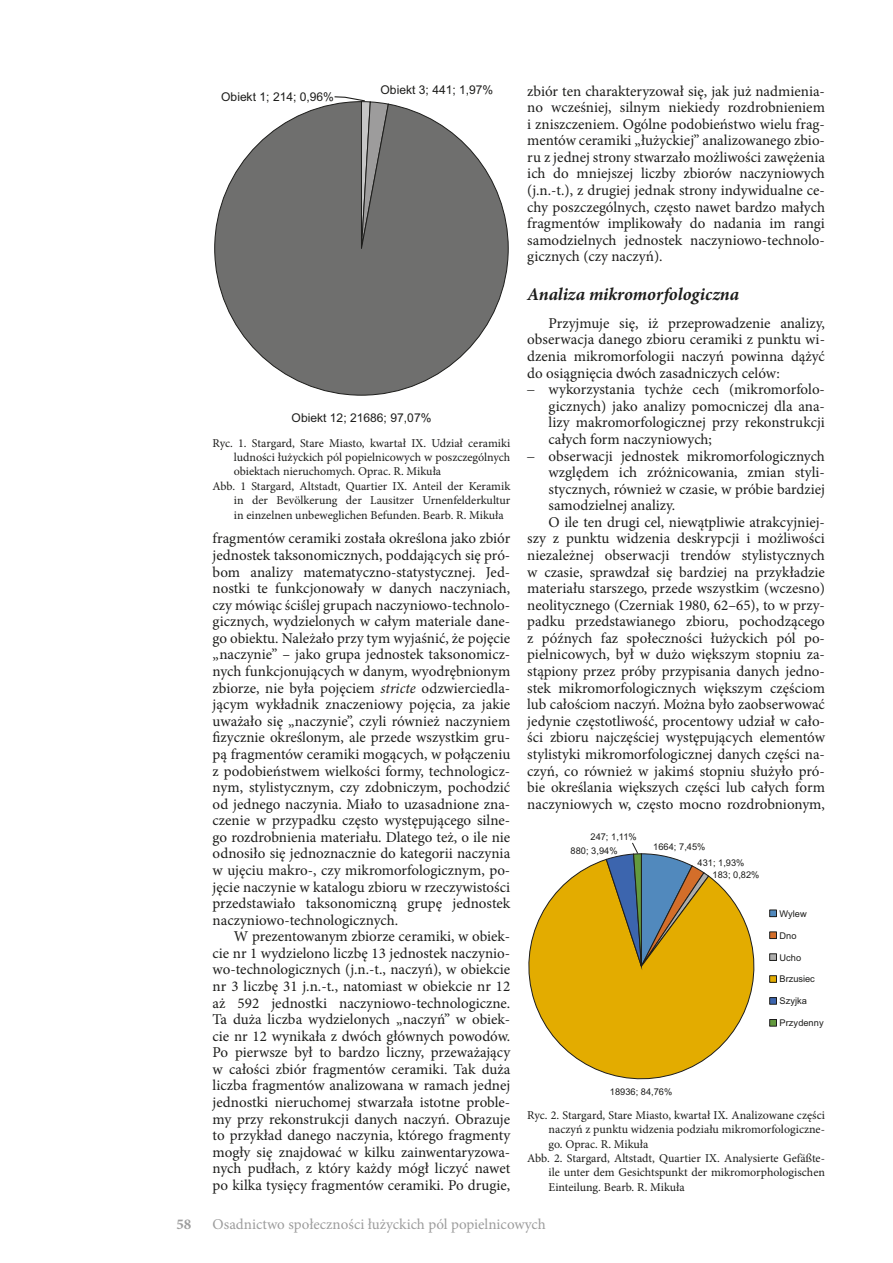
<style>
.page{position:relative;width:893px;height:1263px;background:#fff}
.page>*{position:absolute;margin:0;border:0;box-sizing:border-box;transform-origin:0 0}
.Podtytuł_2{font:italic 700 18px "Minion Pro";letter-spacing:-.005em;color:#1d1d1b}
.t1{font:15px/16.5px "Minion Pro";color:#1d1d1b;text-align:justify}
.t2{font:15px "Minion Pro";color:#9d9d9d}
.t3{font:700 15px "Minion Pro";color:#9d9d9d}
.t4{font:12.15px "Arial";color:#1d1d1b}
.Podpis_ryciny{font:12px/14.4px "Minion Pro";color:#1d1d1b;text-align:justify}
.t5{font:9.3px/15.9px "Arial";color:#1d1d1b}
.s1{font-style:italic}
.s2{font-family:"Iowan Old St EU"}
</style>
<div class="page">
<svg style="left:214px;top:103px;width:295px;height:293px;fill:#6f6f6e"></svg>
<svg style="left:333px;top:96px;width:56px;height:175px;background:#767675"></svg>
<svg style="left:528px;top:859px;width:227px;height:221px;fill:#e3ac00"></svg>
<svg style="left:606px;top:842px;width:103px;height:139px;background:#a89c5b"></svg>
<svg style="left:771px;top:912px;width:4px;height:3px"></svg>
<div style="left:769px;top:910px;width:8px;height:7px;border:1px solid #1d1d1b"></div>
<svg style="left:771px;top:933px;width:4px;height:4px"></svg>
<div style="left:769px;top:931px;width:8px;height:8px;border:1px solid #1d1d1b"></div>
<svg style="left:771px;top:955px;width:4px;height:4px"></svg>
<div style="left:769px;top:953px;width:8px;height:8px;border:1px solid #1d1d1b"></div>
<svg style="left:771px;top:977px;width:4px;height:3px"></svg>
<div style="left:769px;top:975px;width:8px;height:7px;border:1px solid #1d1d1b"></div>
<div style="left:770px;top:997px;width:6px;height:7px;background:#3c65ae"></div>
<div style="left:769px;top:997px;width:8px;height:7px;border:1px solid #1d1d1b"></div>
<div style="left:770px;top:1019px;width:6px;height:7px;background:#639a3e"></div>
<div style="left:769px;top:1019px;width:8px;height:7px;border:1px solid #1d1d1b"></div>
<p class="t4" style="left:221px;top:89px;width:114px">Obiekt 1; 214; 0,96%</p>
<p class="t4" style="left:381px;top:82px;width:114px">Obiekt 3; 441; 1,97%</p>
<p class="t4" style="left:292px;top:409px;width:141px">Obiekt 12; 21686; 97,07%</p>
<p class="Podpis_ryciny" style="left:234px;top:436px;width:278px;text-indent:-21px">Ryc. 1. Stargard, Stare Miasto, kwartał IX. Udział ceramiki ludności łużyckich pól popielnicowych w poszczególnych obiektach nieruchomych. Oprac. R. Mikuła</p>
<p class="Podpis_ryciny" style="left:234px;top:479px;width:278px;text-indent:-21px">Abb. 1 Stargard, Altstadt, Quartier IX. Anteil der Keramik in der Bevölkerung der Lausitzer Urnenfelderkultur in einzelnen unbeweglichen Befunden. Bearb. R. Mikuła</p>
<p class="t1" style="left:213px;top:530px;width:299px">fragmentów ceramiki została określona jako zbiór jednostek taksonomicznych, poddających się pró&shy;bom analizy matematyczno-statystycznej. Jed&shy;nostki te funkcjonowały w danych naczyniach, czy mówiąc ściślej grupach naczyniowo-technolo&shy;gicznych, wydzielonych w całym materiale dane&shy;go obiektu. Należało przy tym wyjaśnić, że pojęcie „naczynie” – jako grupa jednostek taksonomicz&shy;nych funkcjonujących w danym, wyodrębnionym zbiorze, nie była pojęciem <span class="s1">stricte</span> odzwierciedla&shy;jącym wykładnik znaczeniowy pojęcia, za jakie uważało się „naczynie”, czyli również naczyniem fizycznie określonym, ale przede wszystkim gru&shy;pą fragmentów ceramiki mogących, w połączeniu z podobieństwem wielkości formy, technologicz&shy;nym, stylistycznym, czy zdobniczym, pochodzić od jednego naczynia. Miało to uzasadnione zna&shy;czenie w przypadku często występującego silne&shy;go rozdrobnienia materiału. Dlatego też, o ile nie odnosiło się jednoznacznie do kategorii naczynia w ujęciu makro-, czy mikromorfologicznym, po&shy;jęcie naczynie w katalogu zbioru w rzeczywistości przedstawiało taksonomiczną grupę jednostek naczyniowo-technologicznych.</p>
<p class="t1" style="left:213px;top:928px;width:299px;text-indent:21px">W prezentowanym zbiorze ceramiki, w obiek&shy;cie nr 1 wydzielono liczbę 13 jednostek naczynio&shy;wo-technologicznych (j.n.-t., naczyń), w obiekcie nr 3 liczbę 31 j.n.-t., natomiast w obiekcie nr 12 aż 592 jednostki naczyniowo-technologiczne.<br>Ta duża liczba wydzielonych „naczyń” w obiek&shy;cie nr 12 wynikała z dwóch głównych powodów.<br>Po pierwsze był to bardzo liczny, przeważający w całości zbiór fragmentów ceramiki. Tak duża liczba fragmentów analizowana w ramach jednej jednostki nieruchomej stwarzała istotne proble&shy;my przy rekonstrukcji danych naczyń. Obrazuje to przykład danego naczynia, którego fragmenty mogły się znajdować w kilku zainwentaryzowa&shy;nych pudłach, z który każdy mógł liczyć nawet po kilka tysięcy fragmentów ceramiki. Po drugie,</p>
<p class="t1" style="left:527px;top:83px;width:299px">zbiór ten charakteryzował się, jak już nadmienia&shy;no wcześniej, silnym niekiedy rozdrobnieniem i zniszczeniem. Ogólne podobieństwo wielu frag&shy;mentów ceramiki „łużyckiej” analizowanego zbio&shy;ru z jednej strony stwarzało możliwości zawężenia ich do mniejszej liczby zbiorów naczyniowych (j.n.-t.), z drugiej jednak strony indywidualne ce&shy;chy poszczególnych, często nawet bardzo małych fragmentów implikowały do nadania im rangi samodzielnych jednostek naczyniowo-technolo&shy;gicznych (czy naczyń).</p>
<p class="Podtytuł_2" style="left:527px;top:281px;width:213px">Analiza mikromorfologiczna</p>
<p class="t1" style="left:527px;top:315px;width:299px;text-indent:21px">Przyjmuje się, iż przeprowadzenie analizy, obserwacja danego zbioru ceramiki z punktu wi&shy;dzenia mikromorfologii naczyń powinna dążyć do osiągnięcia dwóch zasadniczych celów:</p>
<p class="t1" style="left:549px;top:381px;width:278px;text-indent:-21px"><span class="s2">–</span> wykorzystania tychże cech (mikromorfolo&shy;gicznych) jako analizy pomocniczej dla ana&shy;lizy makromorfologicznej przy rekonstrukcji całych form naczyniowych;</p>
<p class="t1" style="left:549px;top:447px;width:278px;text-indent:-21px"><span class="s2">–</span> obserwacji jednostek mikromorfologicznych względem ich zróżnicowania, zmian styli&shy;stycznych, również w czasie, w próbie bardziej samodzielnej analizy.</p>
<p class="t1" style="left:527px;top:514px;width:299px;text-indent:21px">O ile ten drugi cel, niewątpliwie atrakcyjniej&shy;szy z punktu widzenia deskrypcji i możliwości niezależnej obserwacji trendów stylistycznych w czasie, sprawdzał się bardziej na przykładzie materiału starszego, przede wszystkim (wczesno) neolitycznego (Czerniak 1980, 62–65), to w przy&shy;padku przedstawianego zbioru, pochodzącego z późnych faz społeczności łużyckich pól po&shy;pielnicowych, był w dużo większym stopniu za&shy;stąpiony przez próby przypisania danych jedno&shy;stek mikromorfologicznych większym częściom lub całościom naczyń. Można było zaobserwować jedynie częstotliwość, procentowy udział w cało&shy;ści zbioru najczęściej występujących elementów stylistyki mikromorfologicznej danych części na&shy;czyń, co również w jakimś stopniu służyło pró&shy;bie określania większych części lub całych form naczyniowych w, często mocno rozdrobnionym,</p>
<p class="t5" style="left:590px;top:829px;width:48px">247; 1,11%</p>
<p class="t5" style="left:571px;top:843px;width:48px">880; 3,94%</p>
<p class="t5" style="left:697px;top:839px;width:48px;text-indent:-44px">1664; 7,45%<br>431; 1,93%</p>
<p class="t5" style="left:713px;top:866px;width:48px">183; 0,82%</p>
<p class="t5" style="left:779px;top:905px;width:29px">Wylew</p>
<p class="t5" style="left:779px;top:927px;width:18px">Dno</p>
<p class="t5" style="left:779px;top:949px;width:23px">Ucho</p>
<p class="t5" style="left:779px;top:971px;width:37px">Brzusiec</p>
<p class="t5" style="left:779px;top:993px;width:29px">Szyjka</p>
<p class="t5" style="left:779px;top:1015px;width:46px">Przydenny</p>
<p class="t5" style="left:610px;top:1083px;width:64px">18936; 84,76%</p>
<p class="Podpis_ryciny" style="left:549px;top:1108px;width:278px;text-indent:-21px">Ryc. 2. Stargard, Stare Miasto, kwartał IX. Analizowane części naczyń z punktu widzenia podziału mikromorfologiczne&shy;go. Oprac. R. Mikuła</p>
<p class="Podpis_ryciny" style="left:549px;top:1151px;width:278px;text-indent:-21px">Abb. 2. Stargard, Altstadt, Quartier IX. Analysierte Gefäßte&shy;ile unter dem Gesichtspunkt der mikromorphologischen Einteilung. Bearb. R. Mikuła</p>
<p class="t3" style="left:176px;top:1213px;width:16px">58</p>
<p class="t2" style="left:213px;top:1214px;width:335px">Osadnictwo społeczności łużyckich pól popielnicowych</p>
</div>
